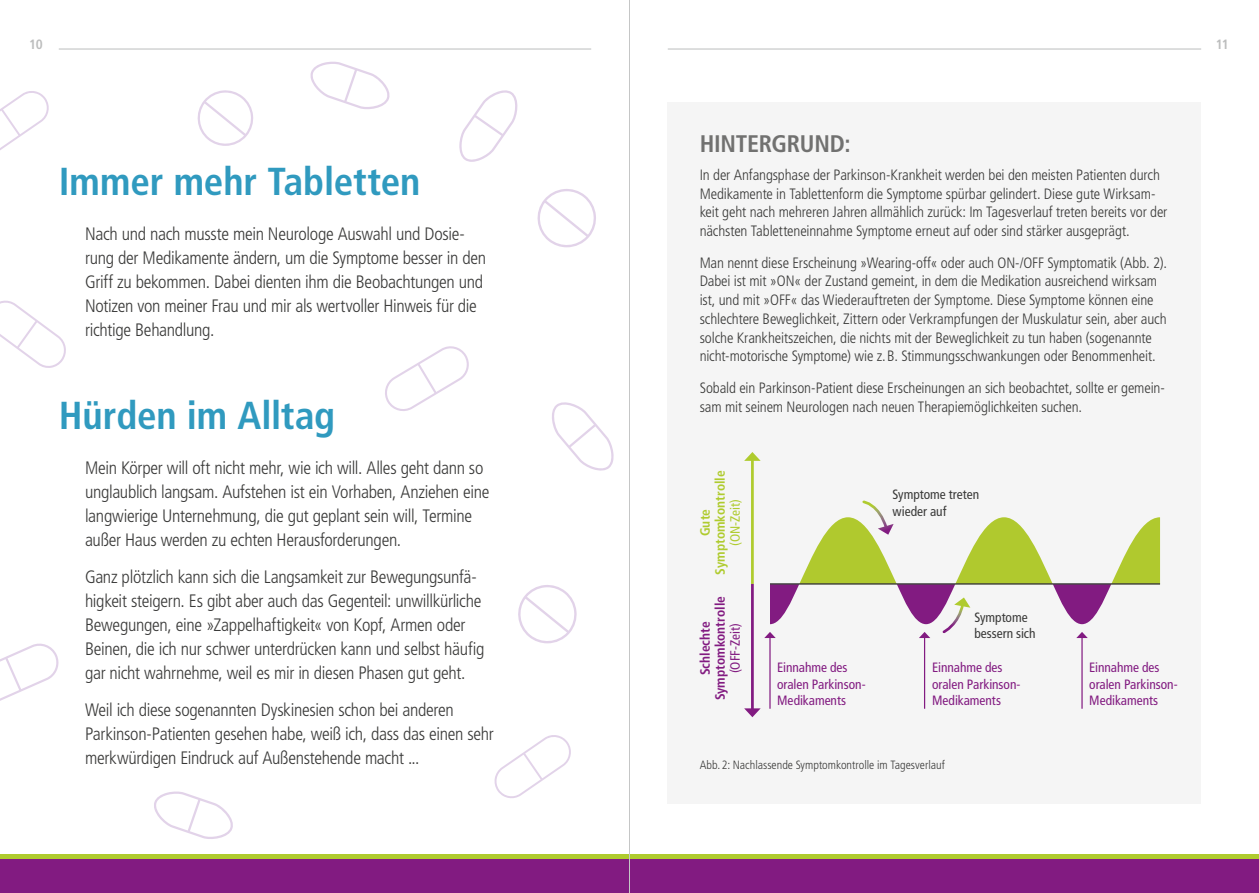
<style>
.page{position:relative;width:1259px;height:893px;background:#fff}
.page>*{position:absolute;margin:0;border:0;box-sizing:border-box;transform-origin:0 0}
.t1{font:700 condensed 39px "Frutiger LT Std";letter-spacing:-.005em;color:#309abf}
.t2{font:700 condensed 24px "Frutiger LT Std";letter-spacing:-.01em;color:#717170}
.t3{font:300 condensed 18px/24px "Frutiger LT Std";letter-spacing:-.02em;color:#3a3a39}
.t4{font:300 condensed 15px/18.8px "Frutiger LT Std";letter-spacing:-.01em;color:#3a3a39}
.t5{font:condensed 13.5px/16.5px "Frutiger LT Std";letter-spacing:-.005em;color:#821b81}
.t6{font:condensed 13.5px/16.5px "Frutiger LT Std";color:#3a3a39}
.t7{font:700 condensed 13.5px/15px "Frutiger LT Std";color:#821b81;text-align:center}
.t8{font:700 condensed 13.5px/15px "Frutiger LT Std";color:#afcb2e;text-align:center}
.t9{font:condensed 13.5px "Frutiger LT Std";letter-spacing:-.005em;color:#afcb2e}
.t10{font:700 condensed 13.5px "Frutiger LT Std";color:#bcbdbd}
.t11{font:300 condensed 12px "Frutiger LT Std";color:#3a3a39}
</style>
<div class="page">
<hr style="left:59px;top:49px;width:532px;height:1px;background:#bcbdbd">
<hr style="left:668px;top:49px;width:533px;height:1px;background:#bcbdbd">
<div style="left:0;top:855px;width:1259px;height:38px;background:#821b81"></div>
<hr style="left:0;top:855px;width:1259px;height:4px;background:#afcb2e">
<svg style="left:0;top:91px;width:49px;height:59px"></svg>
<svg style="left:494px;top:735px;width:77px;height:63px"></svg>
<svg style="left:537px;top:189px;width:59px;height:59px"></svg>
<svg style="left:197px;top:90px;width:56px;height:56px"></svg>
<svg style="left:518px;top:585px;width:59px;height:59px"></svg>
<svg style="left:385px;top:346px;width:84px;height:65px"></svg>
<svg style="left:0;top:643px;width:59px;height:58px"></svg>
<svg style="left:552px;top:402px;width:62px;height:69px"></svg>
<svg style="left:459px;top:90px;width:59px;height:72px"></svg>
<svg style="left:154px;top:791px;width:79px;height:48px"></svg>
<svg style="left:310px;top:61px;width:80px;height:48px"></svg>
<svg style="left:0;top:300px;width:66px;height:68px"></svg>
<div style="left:668px;top:102px;width:533px;height:702px;background:#f5f5f5"></div>
<hr style="left:751px;top:458px;width:3px;height:126px;background:#afcb2e">
<svg style="left:744px;top:452px;width:16px;height:9px"></svg>
<hr style="left:751px;top:584px;width:3px;height:127px;background:#821b81">
<svg style="left:744px;top:708px;width:16px;height:9px"></svg>
<hr style="left:769px;top:637px;width:1px;height:72px;background:#821b81">
<hr style="left:924px;top:637px;width:1px;height:72px;background:#821b81">
<hr style="left:1081px;top:637px;width:1px;height:72px;background:#821b81">
<svg style="left:764px;top:500px;width:396px;height:138px"></svg>
<hr style="left:770px;top:583px;width:390px;height:2px;background:#3a3a39">
<hr style="left:629px;top:0;width:1px;height:893px;background:#c5c6c6">
<p class="t10" style="left:29px;top:37px;width:15px">10</p>
<p class="t10" style="left:1215px;top:37px;width:15px">11</p>
<h1 class="t1" style="left:59px;top:158px;width:363px">Immer mehr Tabletten</h1>
<p class="t3" style="left:85px;top:223px;width:403px">Nach und nach musste mein Neurologe Auswahl und Dosie&shy;rung der Medikamente ändern, um die Symptome besser in den Griff zu bekommen. Dabei dienten ihm die Beobachtungen und Notizen von meiner Frau und mir als wertvoller Hinweis für die richtige Behandlung.</p>
<h1 class="t1" style="left:59px;top:392px;width:278px">Hürden im Alltag</h1>
<p class="t3" style="left:85px;top:456px;width:406px">Mein Körper will oft nicht mehr, wie ich will. Alles geht dann so unglaublich langsam. Aufstehen ist ein Vorhaben, Anziehen eine langwierige Unternehmung, die gut geplant sein will, Termine außer Haus werden zu echten Herausforderungen.</p>
<p class="t3" style="left:85px;top:565px;width:401px">Ganz plötzlich kann sich die Langsamkeit zur Bewegungsunfä&shy;higkeit steigern. Es gibt aber auch das Gegenteil: unwillkürliche Bewegungen, eine »Zappelhaftigkeit« von Kopf, Armen oder Beinen, die ich nur schwer unterdrücken kann und selbst häufig gar nicht wahrnehme, weil es mir in diesen Phasen gut geht.</p>
<p class="t3" style="left:85px;top:698px;width:410px">Weil ich diese sogenannten Dyskinesien schon bei anderen<br>Parkinson-Patienten gesehen habe, weiß ich, dass das einen sehr merkwürdigen Eindruck auf Außenstehende macht ...</p>
<h2 class="t2" style="left:699px;top:129px;width:153px">HINTERGRUND:</h2>
<p class="t4" style="left:699px;top:166px;width:469px">In der Anfangsphase der Parkinson-Krankheit werden bei den meisten Patienten durch Medikamente in Tablettenform die Symptome spürbar gelindert. Diese gute Wirksam&shy;keit geht nach mehreren Jahren allmählich zurück: Im Tagesverlauf treten bereits vor der nächsten Tabletteneinnahme Symptome erneut auf oder sind stärker ausgeprägt.</p>
<p class="t4" style="left:699px;top:253px;width:469px">Man nennt diese Erscheinung »Wearing-off« oder auch ON-/OFF Symptomatik (Abb. 2).<br>Dabei ist mit »ON« der Zustand gemeint, in dem die Medikation ausreichend wirksam ist, und mit »OFF« das Wiederauftreten der Symptome. Diese Symptome können eine schlechtere Beweglichkeit, Zittern oder Verkrampfungen der Muskulatur sein, aber auch solche Krankheitszeichen, die nichts mit der Beweglichkeit zu tun haben (sogenannte nicht-motorische Symptome) wie z.B. Stimmungsschwankungen oder Benommenheit.</p>
<p class="t4" style="left:699px;top:379px;width:467px">Sobald ein Parkinson-Patient diese Erscheinungen an sich beobachtet, sollte er gemein&shy;sam mit seinem Neurologen nach neuen Therapiemöglichkeiten suchen.</p>
<p class="t8" style="left:697px;top:575px;width:106px;rotate:-90deg">Gute<br>Symptomkontrolle</p>
<p class="t9" style="left:727px;top:546px;width:48px;rotate:-90deg">(ON-Zeit)</p>
<p class="t7" style="left:697px;top:700px;width:106px;rotate:-90deg">Schlechte<br>Symptomkontrolle</p>
<p class="t5" style="left:727px;top:673px;width:51px;rotate:-90deg">(OFF-Zeit)</p>
<p class="t6" style="left:892px;top:487px;width:88px">Symptome treten wieder auf</p>
<p class="t6" style="left:974px;top:609px;width:63px">Symptome bessern sich</p>
<p class="t5" style="left:777px;top:660px;width:90px">Einnahme des oralen Parkinson-<br>Medikaments</p>
<p class="t5" style="left:932px;top:660px;width:90px">Einnahme des oralen Parkinson-<br>Medikaments</p>
<p class="t5" style="left:1089px;top:660px;width:90px">Einnahme des oralen Parkinson-<br>Medikaments</p>
<p class="t11" style="left:699px;top:758px;width:247px">Abb.2: Nachlassende Symptomkontrolle im Tagesverlauf</p>
</div>
